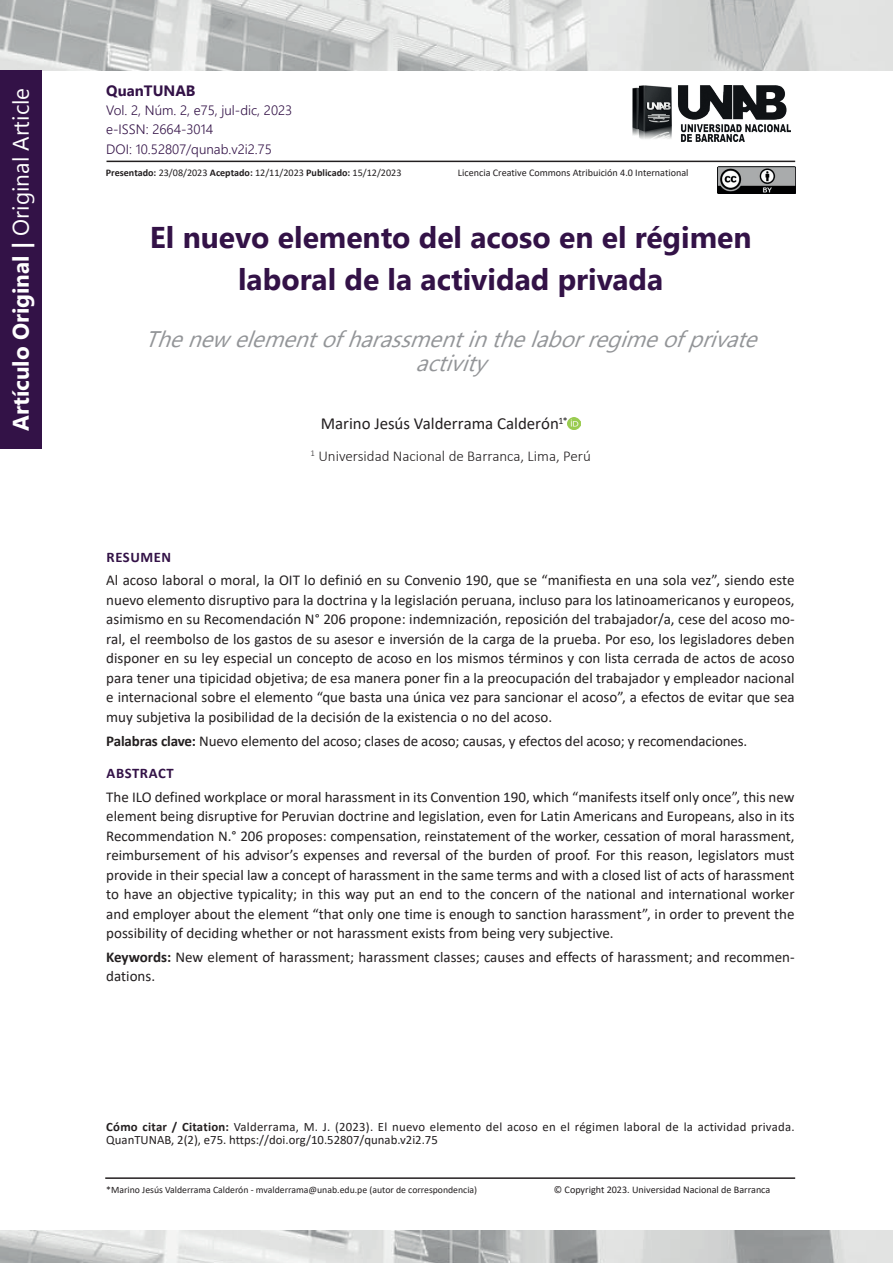
<style>
.page{position:relative;width:893px;height:1263px;background:#fff}
.page>*{position:absolute;margin:0;border:0;box-sizing:border-box;transform-origin:0 0}
.t1{font:700 30px/42px "Nirmala UI";color:#331247;text-align:center}
.t2{font:italic 22.5px/24px "Nirmala UI";color:#939598;text-align:center}
.t3{font:700 22.5px "Gadugi";color:#fff}
.t4{font:16.8px "Calibri";color:#231f20}
.t5{font:15px/19.5px "Calibri";color:#231f20;text-align:justify}
.t6{font:300 15px "Calibri";color:#231f20}
.t7{font:700 15px "Nirmala UI";color:#331247}
.t8{font:700 14.7px "Calibri";letter-spacing:.04em;color:#331247}
.t9{font:300 13.5px/19.2px "Nirmala UI";color:#331247}
.t10{font:12.75px/13.5px "Calibri";letter-spacing:.015em;color:#231f20}
.t11{font:10.2px "Calibri";color:#231f20}
.t12{font:700 10.2px "Calibri";color:#231f20}
.t13{font:9.75px "Calibri";color:#231f20}
.s1{font-weight:400}
.s2{font-weight:700}
</style>
<div class="page">
<hr style="left:105px;top:1177px;width:690px;height:2px;background:#231f20">
<hr style="left:107px;top:161px;width:688px;height:1px;background:#231f20">
<img style="left:717px;top:166px;width:78px;height:28px">
<img style="left:0;top:0;width:893px;height:70px">
<div style="left:0;top:70px;width:41px;height:379px;background:#331247"></div>
<img style="left:0;top:1230px;width:893px;height:33px">
<img style="left:632px;top:85px;width:159px;height:57px">
<svg style="left:568px;top:417px;width:13px;height:13px"></svg>
<h2 class="t3" style="left:7px;top:431px;width:345px;rotate:-90deg">Artículo Original | <span class="s1">Original Article</span></h2>
<p class="t7" style="left:106px;top:78px;width:91px">QuanTUNAB</p>
<p class="t9" style="left:106px;top:100px;width:188px">Vol. 2, Núm. 2, e75, jul-dic, 2023 e-ISSN: 2664-3014<br>DOI: 10.52807/qunab.v2i2.75</p>
<p class="t12" style="left:106px;top:165px;width:297px">Presentado: <span class="s1">23/08/2023</span> Aceptado: <span class="s1">12/11/2023</span> Publicado: <span class="s1">15/12/2023</span></p>
<p class="t11" style="left:458px;top:166px;width:232px">Licencia Creative Commons Atribuición 4.0 International</p>
<h1 class="t1" style="left:150px;top:215px;width:603px">El nuevo elemento del acoso en el régimen laboral de la actividad privada</h1>
<h2 class="t2" style="left:145px;top:325px;width:625px">Thenewelementofharassmentinthelaborregimeofprivate activity</h2>
<p class="t4" style="left:321px;top:412px;width:248px">Marino Jesús Valderrama Calderón<sup>1*</sup></p>
<p class="t6" style="left:311px;top:447px;width:282px"><sup>1</sup> Universidad Nacional de Barranca, Lima, Perú</p>
<p class="t8" style="left:107px;top:546px;width:66px">RESUMEN</p>
<p class="t5" style="left:106px;top:570px;width:690px">Al acoso laboral o moral, la OIT lo definió en su Convenio 190, que se “manifiesta en una sola vez”, siendo este nuevo elemento disruptivo para la doctrina y la legislación peruana, incluso para los latinoamericanos y europeos, asimismo en su Recomendación N° 206 propone: indemnización, reposición del trabajador/a, cese del acoso mo&shy;ral, el reembolso de los gastos de su asesor e inversión de la carga de la prueba. Por eso, los legisladores deben disponer en su ley especial un concepto de acoso en los mismos términos y con lista cerrada de actos de acoso para tener una tipicidad objetiva; de esa manera poner fin a la preocupación del trabajador y empleador nacional e internacional sobre el elemento “que basta una única vez para sancionar el acoso”, a efectos de evitar que sea muy subjetiva la posibilidad de la decisión de la existencia o no del acoso.</p>
<p class="t5" style="left:106px;top:730px;width:642px"><span class="s2">Palabras clave:</span> Nuevo elemento del acoso; clases de acoso; causas, y efectos del acoso; y recomendaciones.</p>
<p class="t8" style="left:107px;top:763px;width:69px">ABSTRACT</p>
<p class="t5" style="left:106px;top:787px;width:690px">The ILO defined workplace or moral harassment in its Convention 190, which “manifests itself only once”, this new element being disruptive for Peruvian doctrine and legislation, even for Latin Americans and Europeans, also in its Recommendation N.° 206 proposes: compensation, reinstatement of the worker, cessation of moral harassment, reimbursement of his advisor’s expenses and reversal of the burden of proof. For this reason, legislators must provide in their special law a concept of harassment in the same terms and with a closed list of acts of harassment to have an objective typicality; in this way put an end to the concern of the national and international worker and employer about the element “that only one time is enough to sanction harassment”, in order to prevent the possibility of deciding whether or not harassment exists from being very subjective.</p>
<p class="t5" style="left:106px;top:947px;width:690px"><span class="s2">Keywords:</span> New element of harassment; harassment classes; causes and effects of harassment; and recommen&shy;dations.</p>
<p class="t10" style="left:106px;top:1119px;width:690px"><span class="s2">Cómo citar / Citation:</span> Valderrama, M. J. (2023). El nuevo elemento del acoso en el régimen laboral de la actividad privada.<br>QuanTUNAB, 2(2), e75. https://doi.org/10.52807/qunab.v2i2.75</p>
<p class="t13" style="left:106px;top:1183px;width:372px">*Marino Jesús Valderrama Calderón - mvalderrama@unab.edu.pe (autor de correspondencia)</p>
<p class="t11" style="left:554px;top:1183px;width:218px">© Copyright 2023. Universidad Nacional de Barranca</p>
</div>
